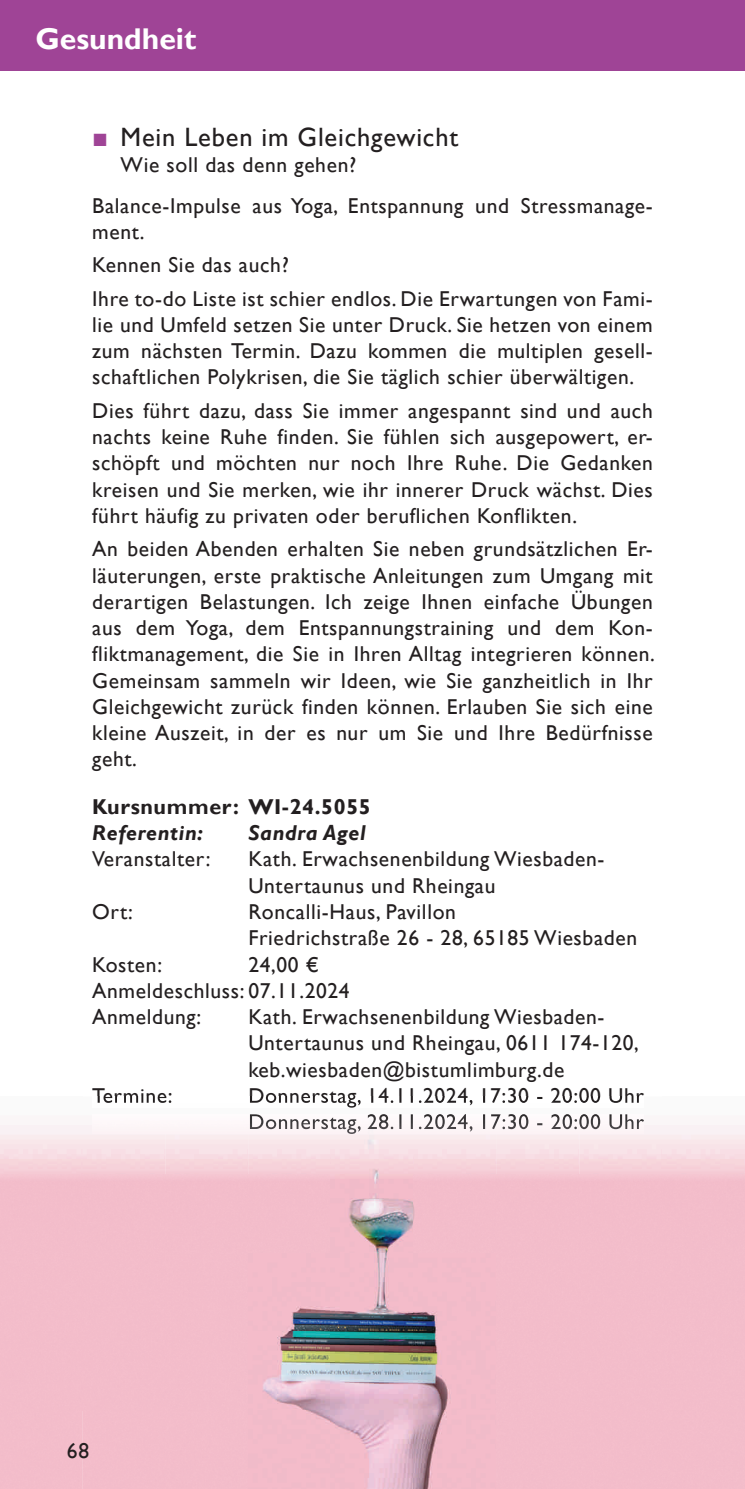
<style>
.page{position:relative;width:745px;height:1489px;background:#fff}
.page>*{position:absolute;margin:0;border:0;box-sizing:border-box;transform-origin:0 0}
.t1{font:700 30px "Gill Sans";color:#fff}
.t2{font:26.5px "Gill Sans";letter-spacing:.03em;color:#231f20}
.t3{font:21.5px/26.2px "Gill Sans";letter-spacing:.03em;color:#231f20}
.t4{font:700 21.5px "Gill Sans";letter-spacing:.03em;color:#231f20}
.t5{font:italic 700 21.5px "Gill Sans";letter-spacing:.03em;color:#231f20}
.s1{font-family:"Arial";color:#9f4496}
</style>
<div class="page">
<img style="left:165px;top:1107px;width:414px;height:67px">
<img style="left:579px;top:1119px;width:165px;height:55px">
<img style="left:0;top:1174px;width:744px;height:314px">
<img style="left:68px;top:1442px;width:20px;height:15px">
<img style="left:97px;top:1096px;width:543px;height:11px">
<img style="left:92px;top:1114px;width:551px;height:19px">
<div style="left:0;top:0;width:744px;height:71px;background:#9f4496"></div>
<h1 class="t1" style="left:35px;top:21px;width:162px">Gesundheit</h1>
<p class="t2" style="left:92px;top:122px;width:367px"><span class="s1">■</span> Mein Leben im Gleichgewicht</p>
<p class="t3" style="left:92px;top:145px;width:561px;line-height:40.5px;text-indent:28px">Wie soll das denn gehen?<br>Balance-Impulse aus Yoga, Entspannung und Stressmanage-</p>
<p class="t3" style="left:92px;top:215px;width:561px;line-height:33.2px">ment.<br>Kennen Sie das auch?<br>Ihre to-do Liste ist schier endlos. Die Erwartungen von Fami-</p>
<p class="t3" style="left:92px;top:312px;width:561px;text-align:justify">lie und Umfeld setzen Sie unter Druck. Sie hetzen von einem zum nächsten Termin. Dazu kommen die multiplen gesell&shy;schaftlichen Polykrisen, die Sie täglich schier überwältigen.</p>
<p class="t3" style="left:92px;top:398px;width:561px;text-align:justify">Dies führt dazu, dass Sie immer angespannt sind und auch nachts keine Ruhe finden. Sie fühlen sich ausgepowert, er&shy;schöpft und möchten nur noch Ihre Ruhe. Die Gedanken kreisen und Sie merken, wie ihr innerer Druck wächst. Dies führt häufig zu privaten oder beruflichen Konflikten.</p>
<p class="t3" style="left:92px;top:536px;width:563px;text-align:justify">An beiden Abenden erhalten Sie neben grundsätzlichen Er&shy;läuterungen, erste praktische Anleitungen zum Umgang mit derartigen Belastungen. Ich zeige Ihnen einfache Übungen aus dem Yoga, dem Entspannungstraining und dem Kon&shy;fliktmanagement, die Sie in Ihren Alltag integrieren können.<br>Gemeinsam sammeln wir Ideen, wie Sie ganzheitlich in Ihr Gleichgewicht zurück finden können. Erlauben Sie sich eine kleine Auszeit, in der es nur um Sie und Ihre Bedürfnisse geht.</p>
<p class="t4" style="left:92px;top:793px;width:280px">Kursnummer: WI-24.5055</p>
<p class="t5" style="left:92px;top:820px;width:112px">Referentin:</p>
<p class="t5" style="left:248px;top:820px;width:119px">Sandra Agel</p>
<p class="t3" style="left:92px;top:846px;width:120px">Veranstalter:</p>
<p class="t3" style="left:248px;top:846px;width:357px">Kath. Erwachsenenbildung Wiesbaden-<br>Untertaunus und Rheingau</p>
<p class="t3" style="left:92px;top:899px;width:42px">Ort:</p>
<p class="t3" style="left:248px;top:899px;width:390px">Roncalli-Haus, Pavillon<br>Friedrichstraße 26 - 28, 65185 Wiesbaden</p>
<p class="t3" style="left:92px;top:951px;width:71px">Kosten:</p>
<p class="t3" style="left:92px;top:951px;width:259px;text-indent:156px">24,00 €<br>Anmeldeschluss: 07.11.2024<br>Anmeldung:</p>
<p class="t3" style="left:248px;top:1004px;width:392px">Kath. Erwachsenenbildung Wiesbaden-<br>Untertaunus und Rheingau, 0611 174-120, keb.wiesbaden@bistumlimburg.de</p>
<p class="t3" style="left:92px;top:1082px;width:82px">Termine:</p>
<p class="t3" style="left:248px;top:1082px;width:397px">Donnerstag, 14.11.2024, 17:30 - 20:00 Uhr</p>
<p class="t3" style="left:67px;top:1437px;width:24px">68</p>
</div>
